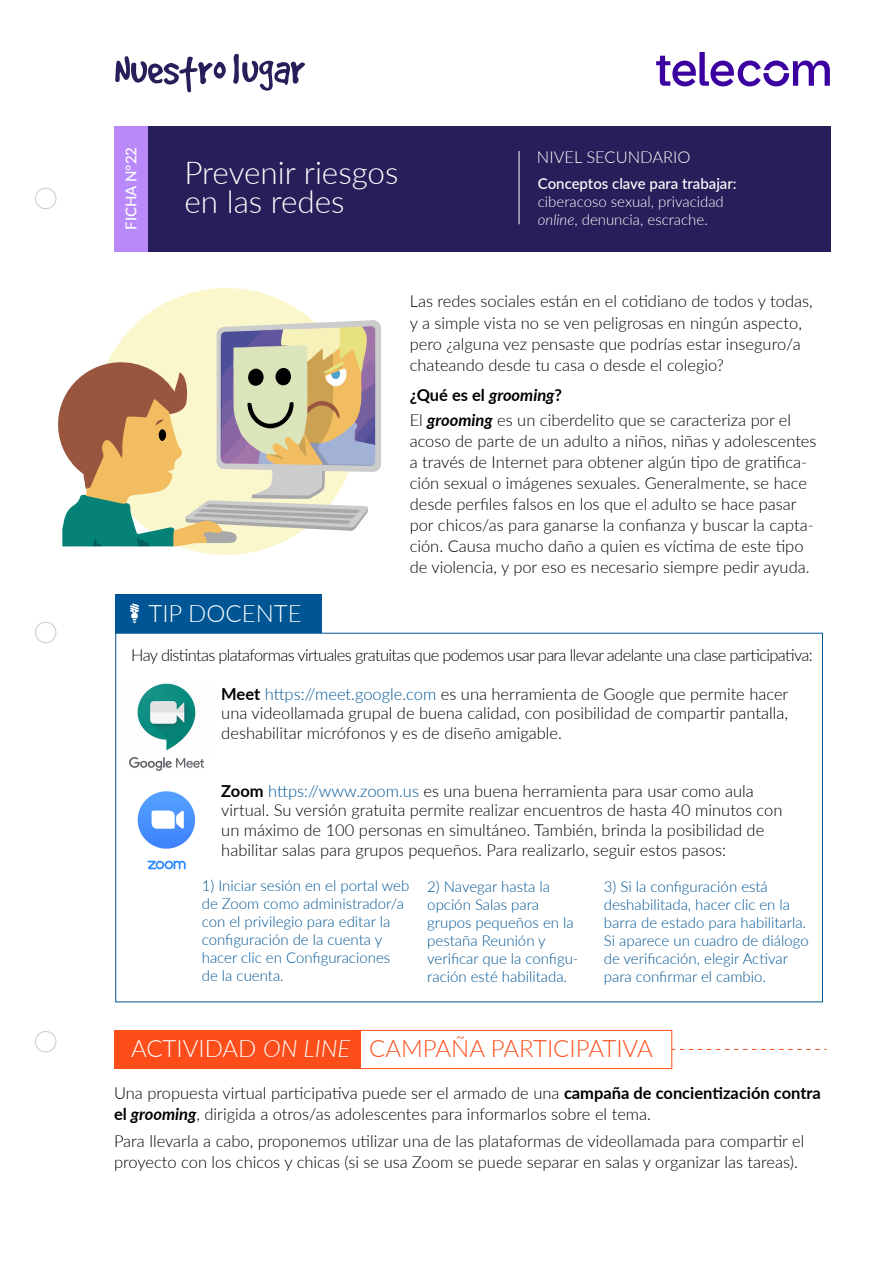
<style>
.page{position:relative;width:893px;height:1263px;background:#fff}
.page>*{position:absolute;margin:0;border:0;box-sizing:border-box;transform-origin:0 0}
.t1{font:300 31.5px/28.5px "Lato";color:#fff}
.t2{font:300 24px "Lato";color:#fd4d1a}
.t3{font:300 24px "Lato";color:#fff}
.t4{font:300 16.5px/21px "Lato";color:#000}
.t5{font:300 16.5px "Lato";letter-spacing:-.04em;color:#000}
.t6{font:300 16.5px "Lato";color:#fff}
.t7{font:300 15px/18px "Lato";color:#005595}
.t8{font:300 15px/18px "Lato";color:#fff}
.t9{font:500 15px "Lato";color:#fff}
.s1{font-style:italic}
.s2{font-weight:700}
.s3{font-weight:700;font-style:italic}
.s4{color:#005595}
.s5{color:#fff}
.s6{font-style:italic;color:#fff}
</style>
<div class="page">
<div style="left:114px;top:127px;width:34px;height:125px;background:#b989f9"></div>
<svg style="left:656px;top:52px;width:174px;height:34px"></svg>
<div style="left:149px;top:127px;width:682px;height:125px;background:#281e5a"></div>
<svg style="left:115px;top:56px;width:111px;height:36px"></svg>
<svg style="left:233px;top:54px;width:72px;height:37px"></svg>
<div style="left:35px;top:188px;width:21px;height:21px;border:1px solid #ccc;border-radius:50%"></div>
<div style="left:35px;top:622px;width:21px;height:21px;border:1px solid #ccc;border-radius:50%"></div>
<div style="left:35px;top:1031px;width:21px;height:21px;border:1px solid #ccc;border-radius:50%"></div>
<div style="left:93px;top:288px;width:265px;height:267px;background:#faf7cd;border-radius:50%"></div>
<hr style="left:519px;top:151px;width:1px;height:73px;background:#fff">
<svg style="left:672px;top:1049px;width:154px;height:1px"></svg>
<div style="left:354px;top:1030px;width:318px;height:39px;background:#fff;border:1px solid #fd4d1a"></div>
<img style="left:129px;top:683px;width:76px;height:88px">
<img style="left:137px;top:791px;width:59px;height:79px">
<div style="left:114px;top:1030px;width:247px;height:39px;background:#fd4d1a"></div>
<div style="left:115px;top:594px;width:207px;height:39px;background:#005595"></div>
<svg style="left:130px;top:603px;width:9px;height:20px"></svg>
<svg style="left:58px;top:320px;width:323px;height:226px"></svg>
<p class="t9" style="left:120px;top:230px;width:84px;rotate:-90deg">FICHA N°22</p>
<h1 class="t1" style="left:184px;top:157px;width:216px">Prevenir riesgos en las redes</h1>
<p class="t6" style="left:537px;top:146px;width:155px">NIVEL SECUNDARIO</p>
<p class="t9" style="left:538px;top:173px;width:200px">Conceptos clave para trabajar:</p>
<p class="t8" style="left:538px;top:192px;width:188px">ciberacoso sexual, privacidad <span class="s1">online</span>, denuncia, escrache.</p>
<h2 class="t3" style="left:148px;top:597px;width:155px">TIP DOCENTE</h2>
<p class="t4" style="left:410px;top:290px;width:405px">Las redes sociales están en el cotidiano de todos y todas, y a simple vista no se ven peligrosas en ningún aspecto, pero ¿alguna vez pensaste que podrías estar inseguro/a chateando desde tu casa o desde el colegio?</p>
<p class="t4" style="left:410px;top:381px;width:383px;line-height:25.5px"><span class="s2">¿Qué es el</span> <span class="s3">grooming</span><span class="s2">?<br></span>El <span class="s3">grooming</span> es un ciberdelito que se caracteriza por el</p>
<p class="t4" style="left:410px;top:430px;width:408px">acoso de parte de un adulto a niños, niñas y adolescentes a través de Internet para obtener algún tipo de gratifica&shy;ción sexual o imágenes sexuales. Generalmente, se hace desde perfiles falsos en los que el adulto se hace pasar por chicos/as para ganarse la confianza y buscar la capta&shy;ción. Causa mucho daño a quien es víctima de este tipo de violencia, y por eso es necesario siempre pedir ayuda.</p>
<p class="t5" style="left:131px;top:643px;width:683px">Hay distintas plataformas virtuales gratuitas que podemos usar para llevar adelante una clase participativa:</p>
<p class="t4" style="left:221px;top:683px;width:569px;line-height:19.8px;text-align:justify"><span class="s2">Meet</span> <span class="s4">https://meet.google.com</span> es una herramienta de Google que permite hacer una videollamada grupal de buena calidad, con posibilidad de compartir pantalla, deshabilitar micrófonos y es de diseño amigable.</p>
<p class="t4" style="left:221px;top:780px;width:563px;line-height:19.8px"><span class="s2">Zoom</span> <span class="s4">https://www.zoom.us</span> es una buena herramienta para usar como aula virtual. Su versión gratuita permite realizar encuentros de hasta 40 minutos con un máximo de 100 personas en simultáneo. También, brinda la posibilidad de habilitar salas para grupos pequeños. Para realizarlo, seguir estos pasos:</p>
<p class="t7" style="left:202px;top:876px;width:209px">1) Iniciar sesión en el portal web de Zoom como administrador/a con el privilegio para editar la configuración de la cuenta y hacer clic en Configuraciones de la cuenta.</p>
<p class="t7" style="left:427px;top:877px;width:153px">2) Navegar hasta la opción Salas para grupos pequeños en la pestaña Reunión y verificar que la configu&shy;ración esté habilitada.</p>
<p class="t7" style="left:604px;top:877px;width:206px">3) Si la configuración está deshabilitada, hacer clic en la barra de estado para habilitarla.<br>Si aparece un cuadro de diálogo de verificación, elegir Activar para confirmar el cambio.</p>
<h2 class="t2" style="left:131px;top:1031px;width:523px"><span class="s5">ACTIVIDAD</span> <span class="s6">ON LINE</span> CAMPAÑA PARTICIPATIVA</h2>
<p class="t4" style="left:114px;top:1082px;width:708px">Una propuesta virtual participativa puede ser el armado de una <span class="s2">campaña de concientización contra el</span> <span class="s3">grooming</span>, dirigida a otros/as adolescentes para informarlos sobre el tema.</p>
<p class="t4" style="left:114px;top:1130px;width:692px">Para llevarla a cabo, proponemos utilizar una de las plataformas de videollamada para compartir el proyecto con los chicos y chicas (si se usa Zoom se puede separar en salas y organizar las tareas).</p>
</div>
